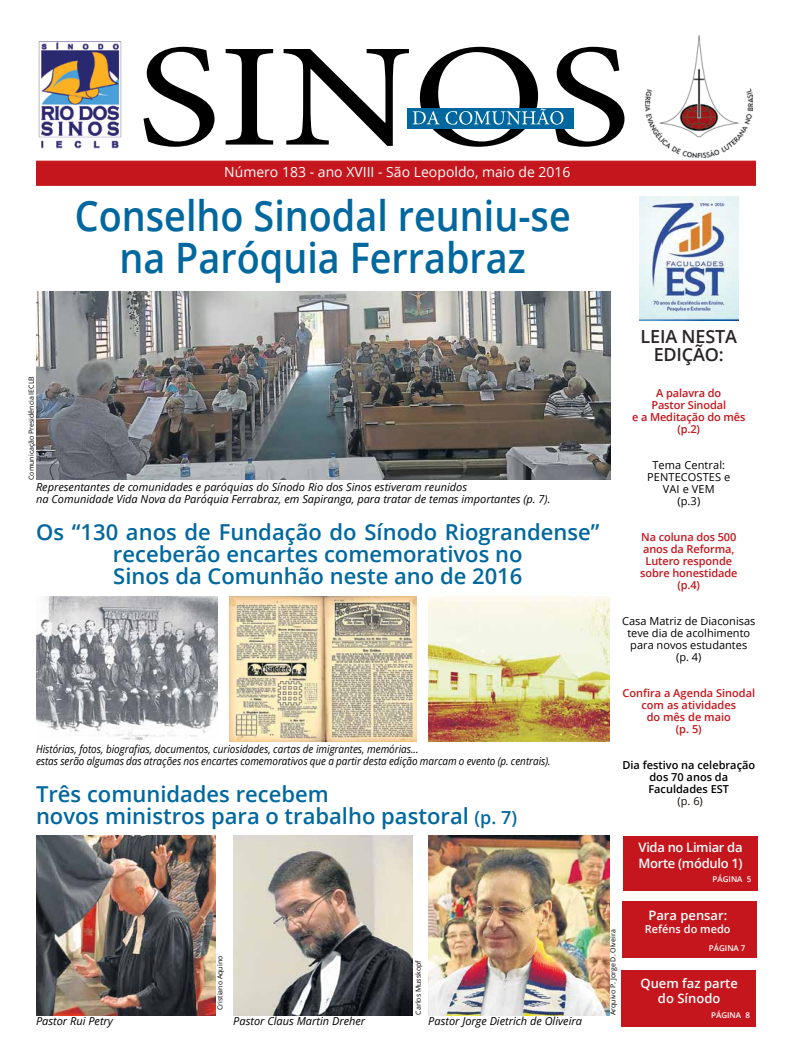
<style>
.page{position:relative;width:792px;height:1063px;background:#fff}
.page>*{position:absolute;margin:0;border:0;box-sizing:border-box;transform-origin:0 0}
.t1{font:600 42px/42px "Open Sans";color:#00689e;text-align:center;scale:.9 1}
.t2{font:600 22px/22px "Open Sans";color:#00689e}
.t3{font:600 18px/18px "Open Sans";letter-spacing:-.01em;color:#292526;text-align:center}
.t4{font:14px "Open Sans";color:#fff}
.t5{font:600 13px/15.6px "Open Sans";color:#fff;text-align:center}
.t6{font:600 13px/15.6px "Open Sans";letter-spacing:-.025em;color:#fff}
.t7{font:italic 11px/12px "Open Sans";color:#000}
.t8{font:italic 11px/12px "Open Sans";color:#000;scale:.9 1}
.t9{font:600 11px/12px "Open Sans";letter-spacing:-.01em;color:#c4161c;text-align:center}
.t10{font:11px/12px "Open Sans";color:#000;text-align:center}
.t11{font:600 11px/12px "Open Sans";color:#000;text-align:center}
.t12{font:600 11px "Open Sans";color:#fff}
.t13{font:11px "Open Sans";color:#141006}
.t14{font:600 8px "Open Sans";color:#fff}
.t15{font:7px "Open Sans";color:#000}
.s1{font-size:18px}
</style>
<div class="page">
<div style="left:36px;top:161px;width:720px;height:25px;background:#c4161c;border:1px solid #c4161c"></div>
<svg style="left:144px;top:47px;width:481px;height:100px"></svg>
<div style="left:407px;top:108px;width:167px;height:21px;background:#00689e"></div>
<svg style="left:413px;top:108px;width:150px;height:17px"></svg>
<img style="left:38px;top:41px;width:84px;height:108px">
<img style="left:640px;top:196px;width:98px;height:124px">
<img style="left:646px;top:36px;width:106px;height:121px">
<div style="left:623px;top:836px;width:134px;height:55px;background:#c4161c"></div>
<div style="left:622px;top:901px;width:135px;height:57px;background:#c4161c"></div>
<div style="left:622px;top:971px;width:134px;height:56px;background:#c4161c"></div>
<img style="left:36px;top:292px;width:574px;height:188px">
<img style="left:36px;top:596px;width:181px;height:145px">
<img style="left:36px;top:836px;width:180px;height:180px">
<img style="left:233px;top:836px;width:180px;height:180px">
<img style="left:428px;top:836px;width:182px;height:179px">
<img style="left:229px;top:596px;width:187px;height:145px">
<img style="left:428px;top:596px;width:182px;height:145px">
<p class="t4" style="left:224px;top:162px;width:348px">Número 183 - ano XVIII - São Leopoldo, maio de 2016</p>
<h1 class="t1" style="left:75px;top:194px;width:553px">Conselho Sinodal reuniu-se na Paróquia Ferrabraz</h1>
<p class="t15" style="left:26px;top:480px;width:105px;rotate:-90deg">Comunicação Presidência IECLB</p>
<p class="t7" style="left:36px;top:481px;width:516px">Representantes de comunidades e paróquias do Sínodo Rio dos Sinos estiveram reunidos<br>na Comunidade Vida Nova da Paróquia Ferrabraz, em Sapiranga, para tratar de temas importantes (p. 7).</p>
<h2 class="t2" style="left:36px;top:520px;width:565px;text-align:center">Os “130 anos de Fundação do Sínodo Riograndense” receberão encartes comemorativos no<br>Sinos da Comunhão neste ano de 2016</h2>
<p class="t8" style="left:36px;top:742px;width:574px">Histórias, fotos, biografias, documentos, curiosidades, cartas de imigrantes, memórias...<br>estas serão algumas das atrações nos encartes comemorativos que a partir desta edição marcam o evento (p. centrais).</p>
<h2 class="t2" style="left:36px;top:783px;width:483px">Três comunidades recebem<br>novos ministros para o trabalho pastoral <span class="s1">(p. 7)</span></h2>
<h3 class="t3" style="left:641px;top:327px;width:98px">LEIA NESTA<br>EDIÇÃO:</h3>
<p class="t9" style="left:632px;top:386px;width:115px">A palavra do<br>Pastor Sinodal<br>e a Meditação do mês (p.2)</p>
<p class="t10" style="left:647px;top:458px;width:85px">Tema Central:<br>PENTECOSTES e<br>VAI e VEM<br>(p.3)</p>
<p class="t9" style="left:640px;top:530px;width:99px">Na coluna dos 500 anos da Reforma,<br>Lutero responde sobre honestidade (p.4)</p>
<p class="t10" style="left:622px;top:614px;width:135px">Casa Matriz de Diaconisas teve dia de acolhimento para novos estudantes<br>(p. 4)</p>
<p class="t9" style="left:622px;top:686px;width:134px">Confira a Agenda Sinodal com as atividades<br>do mês de maio<br>(p. 5)</p>
<p class="t11" style="left:622px;top:758px;width:134px">Dia festivo na celebração dos 70 anos da<br>Faculdades EST</p>
<p class="t13" style="left:678px;top:793px;width:27px">(p. 6)</p>
<p class="t6" style="left:639px;top:839px;width:105px">Vida no Limiar da<br>Morte (módulo 1)</p>
<p class="t14" style="left:713px;top:873px;width:40px">PÁGINA 5</p>
<p class="t15" style="left:215px;top:1010px;width:56px;rotate:-90deg">Cristiano Aquino</p>
<p class="t15" style="left:414px;top:1015px;width:56px;rotate:-90deg">Carlos Musskopf</p>
<p class="t7" style="left:36px;top:1015px;width:79px">Pastor Rui Petry</p>
<p class="t7" style="left:233px;top:1015px;width:134px">Pastor Claus Martin Dreher</p>
<p class="t7" style="left:428px;top:1015px;width:155px">Pastor Jorge Dietrich de Oliveira</p>
<p class="t15" style="left:608px;top:1015px;width:87px;rotate:-90deg">Arquivo P. Jorge D. Olveira</p>
<p class="t5" style="left:648px;top:907px;width:80px">Para pensar:</p>
<p class="t12" style="left:645px;top:922px;width:87px">Reféns do medo</p>
<p class="t14" style="left:709px;top:943px;width:38px">PÁGINA 7</p>
<p class="t5" style="left:640px;top:975px;width:99px">Quem faz parte do Sínodo</p>
<p class="t14" style="left:711px;top:1009px;width:40px">PÁGINA 8</p>
</div>
